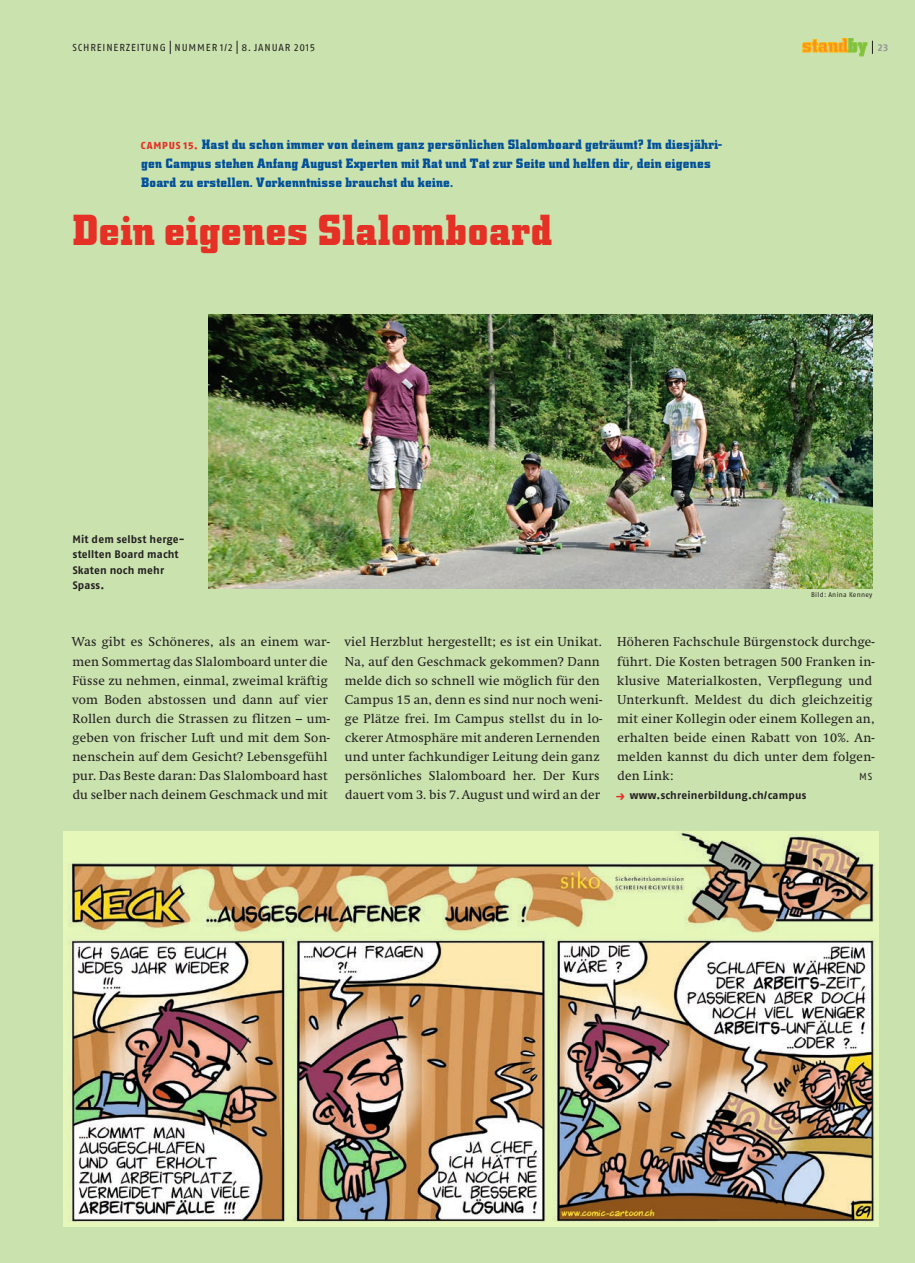
<style>
.page{position:relative;width:915px;height:1263px;background:#fff}
.page>*{position:absolute;margin:0;border:0;box-sizing:border-box;transform-origin:0 0}
.t1{font:42px "Downtown";letter-spacing:.015em;color:#e53025}
.t2{font:13.2px/19.2px "Downtown";letter-spacing:.02em;color:#01509a}
.t3{font:12.75px/19.2px "Swift";letter-spacing:.02em;color:#231f20}
.t4{font:700 10.8px/15.3px "Fago OT";letter-spacing:.02em;color:#231f20}
.t5{font:10.2px "Fago OT";letter-spacing:.085em;color:#231f20}
.t6{font:700 10.2px "Fago OT";color:#939598}
.t7{font:6.75px "Fago OT";letter-spacing:.04em;color:#231f20}
.s1{font-family:"Fago OT";font-weight:800;font-size:10.2px;color:#e53025}
.s2{font-size:12px;color:#e53025}
</style>
<div class="page">
<div style="left:0;top:0;width:914px;height:1263px;background:#cae2ae"></div>
<svg style="left:170px;top:41px;width:1px;height:13px"></svg>
<svg style="left:237px;top:41px;width:1px;height:13px"></svg>
<svg style="left:802px;top:38px;width:70px;height:18px"></svg>
<img style="left:64px;top:831px;width:813px;height:396px">
<img style="left:208px;top:315px;width:664px;height:274px">
<p class="t5" style="left:72px;top:41px;width:244px">SCHREINERZEITUNG NUMMER 1/2 8. Januar 2015</p>
<p class="t6" style="left:877px;top:41px;width:12px">23</p>
<p class="t2" style="left:141px;top:134px;width:582px"><span class="s1">CAMPUS 15.</span> Hast du schon immer von deinem ganz persönlichen Slalomboard geträumt? Im diesjähri&shy;gen Campus stehen Anfang August Experten mit Rat und Tat zur Seite und helfen dir, dein eigenes<br>Board zu erstellen. Vorkenntnisse brauchst du keine.</p>
<h1 class="t1" style="left:72px;top:203px;width:481px">Dein eigenes Slalomboard</h1>
<p class="t4" style="left:72px;top:532px;width:114px">Mit dem selbst herge&shy;stellten Board macht<br>Skaten noch mehr<br>Spass.</p>
<p class="t7" style="left:810px;top:591px;width:63px">Bild: Anina Kenney</p>
<p class="t3" style="left:72px;top:632px;width:259px">Was gibt es Schöneres, als an einem war&shy;men Sommertag das Slalomboard unter die Füsse zu nehmen, einmal, zweimal kräftig vom Boden abstossen und dann auf vier Rollen durch die Strassen zu flitzen – um&shy;geben von frischer Luft und mit dem Son&shy;nenschein auf dem Gesicht? Lebensgefühl pur. Das Beste daran: Das Slalomboard hast du selber nach deinem Geschmack und mit</p>
<p class="t3" style="left:344px;top:632px;width:259px">viel Herzblut hergestellt; es ist ein Unikat.<br>Na, auf den Geschmack gekommen? Dann melde dich so schnell wie möglich für den Campus 15 an, denn es sind nur noch weni&shy;ge Plätze frei. Im Campus stellst du in lo&shy;ckerer Atmosphäre mit anderen Lernenden und unter fachkundiger Leitung dein ganz persönliches Slalomboard her. Der Kurs dauert vom 3. bis 7.August und wird an der</p>
<p class="t3" style="left:616px;top:632px;width:259px">Höheren Fachschule Bürgenstock durchge&shy;führt. Die Kosten betragen 500 Franken in&shy;klusive Materialkosten, Verpflegung und Unterkunft. Meldest du dich gleichzeitig mit einer Kollegin oder einem Kollegen an, erhalten beide einen Rabatt von 10%. An&shy;melden kannst du dich unter dem folgen&shy;den Link:</p>
<p class="t5" style="left:858px;top:771px;width:15px">MS</p>
<p class="t4" style="left:615px;top:788px;width:192px"><span class="s2">→</span> www.schreinerbildung.ch/campus</p>
</div>
